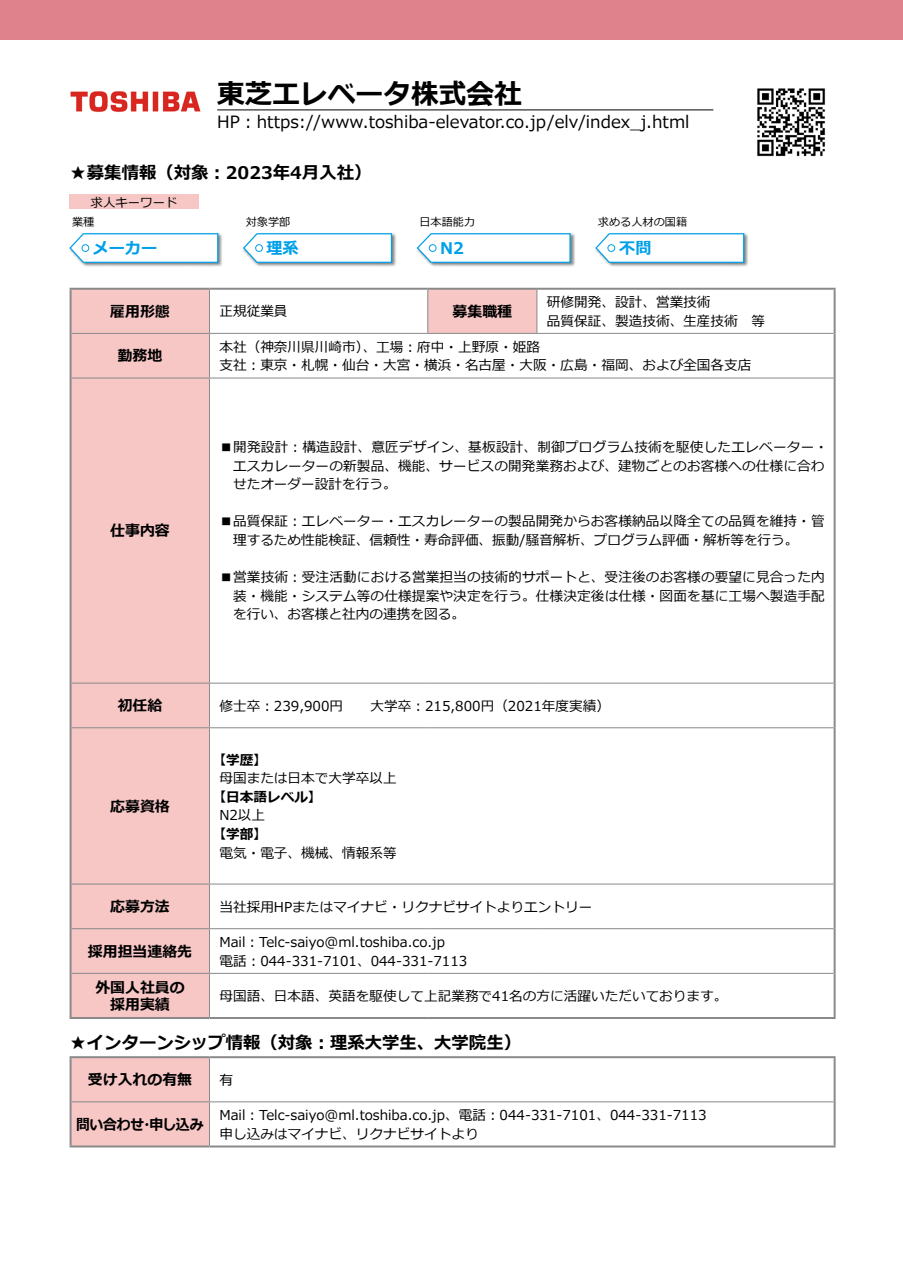
<style>
.page{position:relative;width:903px;height:1275px;background:#fff}
.page>*{position:absolute;margin:0;border:0;box-sizing:border-box;transform-origin:0 0}
.t1{font:700 27.65px "Meiryo";color:#000}
.t2{font:700 17.32px "Meiryo";color:#000}
.t3{font:16.97px "Meiryo";color:#000}
.t4{font:700 16.1px "Meiryo";color:#00a0e9}
.t5{font:700 14.88px/17.3px "Meiryo";color:#000;text-align:center}
.t6{font:700 14.88px "Meiryo";letter-spacing:-.02em;color:#000;scale:.93 1}
.t7{font:13.65px/18.6px "Meiryo";color:#000}
.t8{font:700 13.65px "Meiryo";color:#000}
.t9{font:12.42px "Meiryo";color:#000}
.t10{font:11.2px "Meiryo";color:#000}
</style>
<div class="page">
<img style="left:70px;top:91px;width:130px;height:21px">
<hr style="left:217px;top:110px;width:496px;height:1px;background:#000">
<img style="left:757px;top:88px;width:69px;height:69px">
<div style="left:70px;top:194px;width:129px;height:15px;background:#f7c7c6"></div>
<div style="left:0;top:0;width:903px;height:40px;background:#df828c"></div>
<svg style="left:72px;top:290px;width:465px;height:727px"></svg>
<hr style="left:70px;top:288px;width:139px;height:2px;background:#898989">
<hr style="left:70px;top:290px;width:2px;height:43px;background:#898989">
<hr style="left:209px;top:288px;width:219px;height:2px;background:#898989">
<hr style="left:428px;top:288px;width:109px;height:2px;background:#898989">
<hr style="left:537px;top:288px;width:298px;height:2px;background:#898989">
<hr style="left:833px;top:290px;width:2px;height:43px;background:#898989">
<hr style="left:70px;top:333px;width:2px;height:45px;background:#898989">
<hr style="left:833px;top:333px;width:2px;height:45px;background:#898989">
<hr style="left:70px;top:378px;width:2px;height:305px;background:#898989">
<hr style="left:833px;top:378px;width:2px;height:305px;background:#898989">
<hr style="left:70px;top:683px;width:2px;height:45px;background:#898989">
<hr style="left:833px;top:683px;width:2px;height:45px;background:#898989">
<hr style="left:70px;top:728px;width:2px;height:156px;background:#898989">
<hr style="left:833px;top:728px;width:2px;height:156px;background:#898989">
<hr style="left:70px;top:884px;width:2px;height:45px;background:#898989">
<hr style="left:833px;top:884px;width:2px;height:45px;background:#898989">
<hr style="left:70px;top:929px;width:2px;height:44px;background:#898989">
<hr style="left:833px;top:929px;width:2px;height:44px;background:#898989">
<hr style="left:70px;top:973px;width:2px;height:44px;background:#898989">
<hr style="left:833px;top:973px;width:2px;height:44px;background:#898989">
<hr style="left:70px;top:1017px;width:139px;height:2px;background:#898989">
<hr style="left:209px;top:1017px;width:219px;height:2px;background:#898989">
<hr style="left:428px;top:1017px;width:109px;height:2px;background:#898989">
<hr style="left:537px;top:1017px;width:298px;height:2px;background:#898989">
<hr style="left:209px;top:290px;width:1px;height:43px;background:#898989">
<hr style="left:427px;top:290px;width:1px;height:43px;background:#898989">
<hr style="left:536px;top:290px;width:1px;height:43px;background:#898989">
<hr style="left:72px;top:333px;width:137px;height:1px;background:#898989">
<hr style="left:209px;top:333px;width:219px;height:1px;background:#898989">
<hr style="left:209px;top:334px;width:1px;height:44px;background:#898989">
<hr style="left:428px;top:333px;width:109px;height:1px;background:#898989">
<hr style="left:537px;top:333px;width:296px;height:1px;background:#898989">
<hr style="left:72px;top:378px;width:137px;height:1px;background:#898989">
<hr style="left:209px;top:378px;width:219px;height:1px;background:#898989">
<hr style="left:209px;top:378px;width:1px;height:305px;background:#898989">
<hr style="left:428px;top:378px;width:109px;height:1px;background:#898989">
<hr style="left:537px;top:378px;width:296px;height:1px;background:#898989">
<hr style="left:72px;top:683px;width:137px;height:1px;background:#898989">
<hr style="left:209px;top:683px;width:219px;height:1px;background:#898989">
<hr style="left:209px;top:684px;width:1px;height:43px;background:#898989">
<hr style="left:428px;top:683px;width:109px;height:1px;background:#898989">
<hr style="left:537px;top:683px;width:296px;height:1px;background:#898989">
<hr style="left:72px;top:727px;width:137px;height:1px;background:#898989">
<hr style="left:209px;top:727px;width:219px;height:1px;background:#898989">
<hr style="left:209px;top:728px;width:1px;height:155px;background:#898989">
<hr style="left:428px;top:727px;width:109px;height:1px;background:#898989">
<hr style="left:537px;top:727px;width:296px;height:1px;background:#898989">
<hr style="left:72px;top:883px;width:137px;height:1px;background:#898989">
<hr style="left:209px;top:883px;width:219px;height:1px;background:#898989">
<hr style="left:209px;top:884px;width:1px;height:44px;background:#898989">
<hr style="left:428px;top:883px;width:109px;height:1px;background:#898989">
<hr style="left:537px;top:883px;width:296px;height:1px;background:#898989">
<hr style="left:72px;top:928px;width:137px;height:1px;background:#898989">
<hr style="left:209px;top:928px;width:219px;height:1px;background:#898989">
<hr style="left:209px;top:929px;width:1px;height:44px;background:#898989">
<hr style="left:428px;top:928px;width:109px;height:1px;background:#898989">
<hr style="left:537px;top:928px;width:296px;height:1px;background:#898989">
<hr style="left:72px;top:973px;width:137px;height:1px;background:#898989">
<hr style="left:209px;top:973px;width:219px;height:1px;background:#898989">
<hr style="left:209px;top:974px;width:1px;height:43px;background:#898989">
<hr style="left:428px;top:973px;width:109px;height:1px;background:#898989">
<hr style="left:537px;top:973px;width:296px;height:1px;background:#898989">
<div style="left:72px;top:1058px;width:137px;height:87px;background:#f7c7c6"></div>
<hr style="left:70px;top:1056px;width:139px;height:2px;background:#898989">
<hr style="left:70px;top:1058px;width:2px;height:44px;background:#898989">
<hr style="left:209px;top:1056px;width:626px;height:2px;background:#898989">
<hr style="left:833px;top:1058px;width:2px;height:44px;background:#898989">
<hr style="left:70px;top:1102px;width:2px;height:43px;background:#898989">
<hr style="left:833px;top:1102px;width:2px;height:43px;background:#898989">
<hr style="left:70px;top:1145px;width:139px;height:2px;background:#898989">
<hr style="left:209px;top:1145px;width:626px;height:2px;background:#898989">
<hr style="left:209px;top:1058px;width:1px;height:43px;background:#898989">
<hr style="left:72px;top:1101px;width:137px;height:1px;background:#898989">
<hr style="left:209px;top:1101px;width:624px;height:1px;background:#898989">
<hr style="left:209px;top:1102px;width:1px;height:43px;background:#898989">
<div style="left:69px;top:232px;width:154px;height:35px;background:#000;opacity:.5"></div>
<svg style="left:69px;top:232px;width:150px;height:32px"></svg>
<div style="left:242px;top:232px;width:154px;height:35px;background:#000;opacity:.5"></div>
<svg style="left:242px;top:232px;width:151px;height:32px"></svg>
<div style="left:416px;top:232px;width:159px;height:35px;background:#000;opacity:.5"></div>
<svg style="left:416px;top:232px;width:155px;height:32px"></svg>
<div style="left:594px;top:232px;width:155px;height:35px;background:#000;opacity:.5"></div>
<svg style="left:594px;top:232px;width:151px;height:32px"></svg>
<div style="left:81px;top:244px;width:8px;height:8px;border:1px solid #00a0e9;border-radius:50%"></div>
<div style="left:255px;top:244px;width:8px;height:8px;border:1px solid #00a0e9;border-radius:50%"></div>
<div style="left:429px;top:244px;width:7px;height:8px;border:1px solid #00a0e9;border-radius:50%"></div>
<div style="left:607px;top:244px;width:8px;height:8px;border:1px solid #00a0e9;border-radius:50%"></div>
<h1 class="t1" style="left:217px;top:74px;width:306px">東芝エレベータ株式会社</h1>
<p class="t3" style="left:217px;top:112px;width:474px">HP：https://www.toshiba-elevator.co.jp/elv/index_j.html</p>
<p class="t2" style="left:70px;top:161px;width:303px">★募集情報（対象：2023年4月入社）</p>
<p class="t9" style="left:91px;top:195px;width:88px">求人キーワード</p>
<p class="t10" style="left:72px;top:216px;width:24px">業種</p>
<p class="t10" style="left:246px;top:216px;width:46px">対象学部</p>
<p class="t10" style="left:419px;top:216px;width:57px">日本語能力</p>
<p class="t10" style="left:598px;top:216px;width:91px">求める人材の国籍</p>
<p class="t4" style="left:93px;top:237px;width:66px">メーカー</p>
<p class="t4" style="left:266px;top:237px;width:34px">理系</p>
<p class="t4" style="left:440px;top:237px;width:25px">N2</p>
<p class="t4" style="left:619px;top:237px;width:34px">不問</p>
<p class="t5" style="left:110px;top:303px;width:61px">雇用形態</p>
<p class="t7" style="left:219px;top:302px;width:70px">正規従業員</p>
<p class="t5" style="left:453px;top:303px;width:61px">募集職種</p>
<p class="t7" style="left:547px;top:293px;width:220px">研修開発、設計、営業技術<br>品質保証、製造技術、生産技術　等</p>
<p class="t5" style="left:118px;top:348px;width:46px">勤務地</p>
<p class="t7" style="left:219px;top:338px;width:534px">本社（神奈川県川崎市）、工場：府中・上野原・姫路<br>支社：東京・札幌・仙台・大宮・横浜・名古屋・大阪・広島・福岡、および全国各支店</p>
<p class="t5" style="left:110px;top:523px;width:61px">仕事内容</p>
<p class="t7" style="left:233px;top:438px;width:596px;text-indent:-14px">■開発設計：構造設計、意匠デザイン、基板設計、制御プログラム技術を駆使したエレベーター・エスカレーターの新製品、機能、サービスの開発業務および、建物ごとのお客様への仕様に合わせたオーダー設計を行う。</p>
<p class="t7" style="left:233px;top:512px;width:593px;text-indent:-14px">■品質保証：エレベーター・エスカレーターの製品開発からお客様納品以降全ての品質を維持・管理するため性能検証、信頼性・寿命評価、振動/騒音解析、プログラム評価・解析等を行う。</p>
<p class="t7" style="left:233px;top:568px;width:593px;text-align:justify;text-indent:-14px">■営業技術：受注活動における営業担当の技術的サポートと、受注後のお客様の要望に見合った内装・機能・システム等の仕様提案や決定を行う。仕様決定後は仕様・図面を基に工場へ製造手配を行い、お客様と社内の連携を図る。</p>
<p class="t5" style="left:118px;top:698px;width:46px">初任給</p>
<p class="t7" style="left:219px;top:697px;width:392px">修士卒：239,900円　　大学卒：215,800円（2021年度実績）</p>
<p class="t5" style="left:110px;top:798px;width:61px">応募資格</p>
<p class="t8" style="left:213px;top:750px;width:56px">【学歴】</p>
<p class="t7" style="left:219px;top:769px;width:179px">母国または日本で大学卒以上</p>
<p class="t8" style="left:213px;top:787px;width:111px">【日本語レベル】</p>
<p class="t7" style="left:219px;top:806px;width:47px">N2以上</p>
<p class="t8" style="left:213px;top:824px;width:56px">【学部】</p>
<p class="t7" style="left:219px;top:844px;width:179px">電気・電子、機械、情報系等</p>
<p class="t5" style="left:110px;top:899px;width:61px">応募方法</p>
<p class="t7" style="left:219px;top:897px;width:374px">当社採用HPまたはマイナビ・リクナビサイトよりエントリー</p>
<p class="t5" style="left:88px;top:943px;width:106px">採用担当連絡先</p>
<p class="t7" style="left:219px;top:933px;width:249px">Mail：Telc-saiyo@ml.toshiba.co.jp<br>電話：044-331-7101、044-331-7113</p>
<p class="t5" style="left:95px;top:979px;width:91px">外国人社員の採用実績</p>
<p class="t7" style="left:219px;top:987px;width:510px">母国語、日本語、英語を駆使して上記業務で41名の方に活躍いただいております。</p>
<p class="t2" style="left:70px;top:1031px;width:453px">★インターンシップ情報（対象：理系大学生、大学院生）</p>
<p class="t5" style="left:88px;top:1072px;width:106px">受け入れの有無</p>
<p class="t7" style="left:219px;top:1071px;width:15px">有</p>
<p class="t6" style="left:76px;top:1114px;width:138px">問い合わせ・申し込み</p>
<p class="t7" style="left:219px;top:1106px;width:489px">Mail：Telc-saiyo@ml.toshiba.co.jp、電話：044-331-7101、044-331-7113申し込みはマイナビ、リクナビサイトより</p>
</div>
